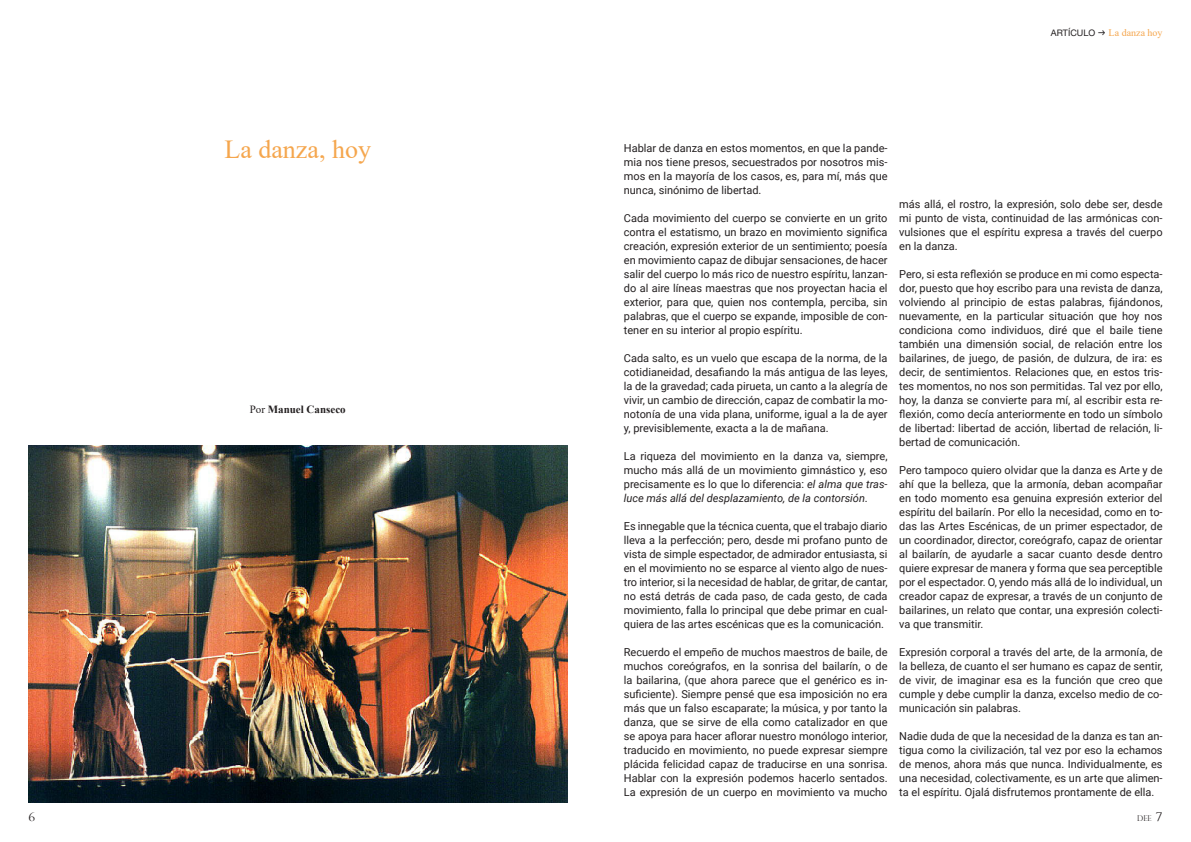
<style>
.page{position:relative;width:1191px;height:842px;background:#fff}
.page>*{position:absolute;margin:0;border:0;box-sizing:border-box;transform-origin:0 0}
.Título_artículo{font:26px "Times New Roman";color:#f5a64d}
.t1{font:300 12px "Perpetua Titling";color:#231f20}
.Reapuesta{font:11px/14px "Roboto";color:#231f20;text-align:justify}
.t2{font:700 11px "Times New Roman";color:#231f20}
.t3{font:10px "Times New Roman";color:#f5a64d}
.t4{font:300 8px "Perpetua Titling";color:#231f20}
.s1{font-weight:400}
.s2{font-family:"Helvetica Neue LT Std";font-size:9px;color:#231f20}
.s3{font-family:"Sharp Grotesk Book 20";font-size:9px;color:#231f20}
.s4{font-style:italic}
.s5{font-size:12px}
</style>
<div class="page">
<img style="left:28px;top:446px;width:539px;height:356px">
<p class="Título_artículo" style="left:224px;top:131px;width:148px">La danza, hoy</p>
<p class="t2" style="left:250px;top:401px;width:97px"><span class="s1">Por</span> Manuel Canseco</p>
<p class="t3" style="left:1051px;top:25px;width:113px"><span class="s2">ARTÍCULO</span> <span class="s3">→</span> La danza hoy</p>
<p class="Reapuesta" style="left:624px;top:140px;width:265px">Hablar de danza en estos momentos, en que la pande&shy;mia nos tiene presos, secuestrados por nosotros mis&shy;mos en la mayoría de los casos, es, para mí, más que nunca, sinónimo de libertad.</p>
<p class="Reapuesta" style="left:624px;top:210px;width:265px">Cada movimiento del cuerpo se convierte en un grito contra el estatismo, un brazo en movimiento significa creación, expresión exterior de un sentimiento; poesía en movimiento capaz de dibujar sensaciones, de hacer salir del cuerpo lo más rico de nuestro espíritu, lanzan&shy;do al aire líneas maestras que nos proyectan hacia el exterior, para que, quien nos contempla, perciba, sin palabras, que el cuerpo se expande, imposible de con&shy;tener en su interior al propio espíritu.</p>
<p class="Reapuesta" style="left:624px;top:350px;width:265px">Cada salto, es un vuelo que escapa de la norma, de la cotidianeidad, desafiando la más antigua de las leyes, la de la gravedad; cada pirueta, un canto a la alegría de vivir, un cambio de dirección, capaz de combatir la mo&shy;notonía de una vida plana, uniforme, igual a la de ayer y, previsiblemente, exacta a la de mañana.</p>
<p class="Reapuesta" style="left:624px;top:448px;width:265px">La riqueza del movimiento en la danza va, siempre, mucho más allá de un movimiento gimnástico y, eso precisamente es lo que lo diferencia: <span class="s4">el alma que tras&shy;luce más allá del desplazamiento, de la contorsión</span>.</p>
<p class="Reapuesta" style="left:624px;top:518px;width:265px">Es innegable que la técnica cuenta, que el trabajo diario lleva a la perfección; pero, desde mi profano punto de vista de simple espectador, de admirador entusiasta, si en el movimiento no se esparce al viento algo de nues&shy;tro interior, si la necesidad de hablar, de gritar, de cantar, no está detrás de cada paso, de cada gesto, de cada movimiento, falla lo principal que debe primar en cual&shy;quiera de las artes escénicas que es la comunicación.</p>
<p class="Reapuesta" style="left:624px;top:644px;width:265px">Recuerdo el empeño de muchos maestros de baile, de muchos coreógrafos, en la sonrisa del bailarín, o de la bailarina, (que ahora parece que el genérico es in&shy;suficiente). Siempre pensé que esa imposición no era más que un falso escaparate; la música, y por tanto la danza, que se sirve de ella como catalizador en que se apoya para hacer aflorar nuestro monólogo interior, traducido en movimiento, no puede expresar siempre plácida felicidad capaz de traducirse en una sonrisa.<br>Hablar con la expresión podemos hacerlo sentados.<br>La expresión de un cuerpo en movimiento va mucho</p>
<p class="Reapuesta" style="left:899px;top:196px;width:265px">más allá, el rostro, la expresión, solo debe ser, desde mi punto de vista, continuidad de las armónicas con&shy;vulsiones que el espíritu expresa a través del cuerpo en la danza.</p>
<p class="Reapuesta" style="left:899px;top:266px;width:265px">Pero, si esta reflexión se produce en mi como especta&shy;dor, puesto que hoy escribo para una revista de danza, volviendo al principio de estas palabras, fijándonos, nuevamente, en la particular situación que hoy nos condiciona como individuos, diré que el baile tiene también una dimensión social, de relación entre los bailarines, de juego, de pasión, de dulzura, de ira: es decir, de sentimientos. Relaciones que, en estos tris&shy;tes momentos, no nos son permitidas. Tal vez por ello, hoy, la danza se convierte para mí, al escribir esta re&shy;flexión, como decía anteriormente en todo un símbolo de libertad: libertad de acción, libertad de relación, li&shy;bertad de comunicación.</p>
<p class="Reapuesta" style="left:899px;top:462px;width:265px">Pero tampoco quiero olvidar que la danza es Arte y de ahí que la belleza, que la armonía, deban acompañar en todo momento esa genuina expresión exterior del espíritu del bailarín. Por ello la necesidad, como en to&shy;das las Artes Escénicas, de un primer espectador, de un coordinador, director, coreógrafo, capaz de orientar al bailarín, de ayudarle a sacar cuanto desde dentro quiere expresar de manera y forma que sea perceptible por el espectador. O, yendo más allá de lo individual, un creador capaz de expresar, a través de un conjunto de bailarines, un relato que contar, una expresión colecti&shy;va que transmitir.</p>
<p class="Reapuesta" style="left:899px;top:644px;width:265px">Expresión corporal a través del arte, de la armonía, de la belleza, de cuanto el ser humano es capaz de sentir, de vivir, de imaginar esa es la función que creo que cumple y debe cumplir la danza, excelso medio de co&shy;municación sin palabras.</p>
<p class="Reapuesta" style="left:899px;top:728px;width:265px">Nadie duda de que la necesidad de la danza es tan an&shy;tigua como la civilización, tal vez por eso la echamos de menos, ahora más que nunca. Individualmente, es una necesidad, colectivamente, es un arte que alimen&shy;ta el espíritu. Ojalá disfrutemos prontamente de ella.</p>
<p class="t1" style="left:28px;top:810px;width:8px">6</p>
<p class="t4" style="left:1137px;top:813px;width:27px">DEE <span class="s5">7</span></p>
</div>
